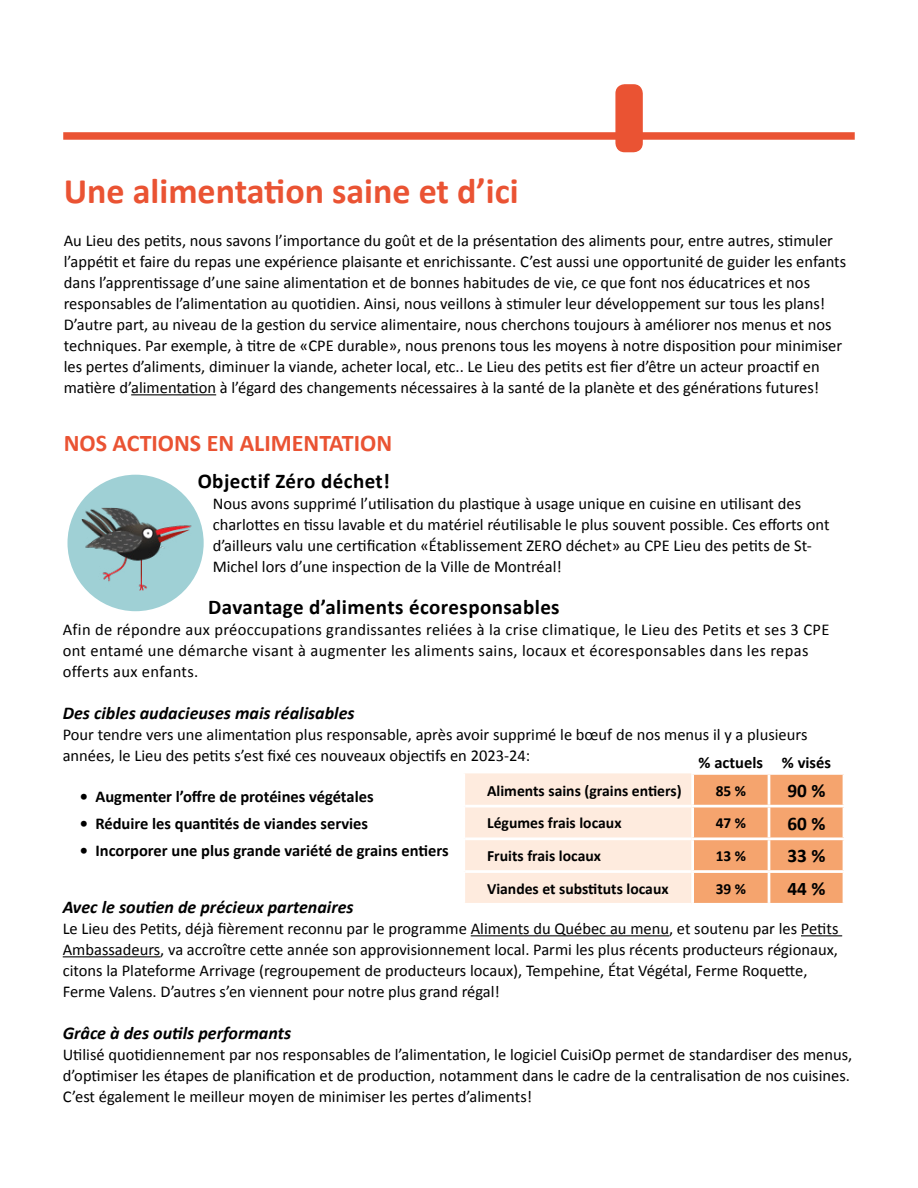
<style>
.page{position:relative;width:918px;height:1188px;background:#fff}
.page>*{position:absolute;margin:0;border:0;box-sizing:border-box;transform-origin:0 0}
.t1{font:700 36px "Calibri";color:#ea5333}
.t2{font:700 24px "Calibri";color:#ea5333}
.t3{font:700 21px "Calibri";letter-spacing:.02em;color:#000}
.t4{font:700 19.2px "Calibri";color:#000}
.t5{font:italic 700 18px "Calibri";color:#000}
.t6{font:16.5px/21px "Calibri";color:#000}
.t7{font:16.5px/21px "Calibri";letter-spacing:.02em;color:#000}
.t8{font:700 16.5px "Calibri";color:#000}
.t9{font:700 15.6px "Calibri";color:#000}
.t10{font:700 15.45px "Calibri";color:#000}
</style>
<div class="page">
<div style="left:67px;top:475px;width:137px;height:136px;background:#9fd0d5;border-radius:50%"></div>
<img style="left:82px;top:508px;width:110px;height:82px">
<div style="left:63px;top:132px;width:792px;height:8px;background:#ea5333"></div>
<div style="left:616px;top:85px;width:26px;height:67px;background:#ea5333;border-radius:9px"></div>
<div style="left:615px;top:84px;width:28px;height:68px;border:2px solid #ea5333;border-radius:9px"></div>
<hr style="left:471px;top:935px;width:198px;height:1px;background:#000">
<hr style="left:801px;top:935px;width:41px;height:1px;background:#000">
<hr style="left:63px;top:956px;width:97px;height:1px;background:#000">
<hr style="left:131px;top:394px;width:85px;height:1px;background:#000">
<svg style="left:465px;top:773px;width:378px;height:130px;background:#fad0b3"></svg>
<hr style="left:691px;top:772px;width:78px;height:3px;background:#fff">
<hr style="left:691px;top:775px;width:3px;height:30px;background:#fff">
<hr style="left:769px;top:772px;width:76px;height:3px;background:#fff">
<hr style="left:768px;top:775px;width:2px;height:30px;background:#fff">
<hr style="left:691px;top:805px;width:78px;height:2px;background:#fff">
<hr style="left:691px;top:807px;width:3px;height:30px;background:#fff">
<hr style="left:769px;top:805px;width:76px;height:2px;background:#fff">
<hr style="left:768px;top:807px;width:2px;height:30px;background:#fff">
<hr style="left:691px;top:837px;width:78px;height:3px;background:#fff">
<hr style="left:691px;top:840px;width:3px;height:30px;background:#fff">
<hr style="left:769px;top:837px;width:76px;height:3px;background:#fff">
<hr style="left:768px;top:840px;width:2px;height:30px;background:#fff">
<hr style="left:691px;top:873px;width:3px;height:30px;background:#fff">
<hr style="left:768px;top:873px;width:2px;height:30px;background:#fff">
<hr style="left:691px;top:870px;width:78px;height:3px;background:#fff">
<hr style="left:769px;top:870px;width:76px;height:3px;background:#fff">
<hr style="left:465px;top:805px;width:226px;height:2px;background:#fff">
<hr style="left:465px;top:837px;width:226px;height:3px;background:#fff">
<hr style="left:465px;top:870px;width:226px;height:3px;background:#fff">
<h1 class="t1" style="left:64px;top:168px;width:456px">Une alimentation saine et d’ici</h1>
<p class="t6" style="left:64px;top:230px;width:784px">Au Lieu des petits, nous savons l’importance du goût et de la présentation des aliments pour, entre autres, stimuler l’appétit et faire du repas une expérience plaisante et enrichissante. C’est aussi une opportunité de guider les enfants dans l’apprentissage d’une saine alimentation et de bonnes habitudes de vie, ce que font nos éducatrices et nos responsables de l’alimentation au quotidien. Ainsi, nous veillons à stimuler leur développement sur tous les plans!<br>D’autre part, au niveau de la gestion du service alimentaire, nous cherchons toujours à améliorer nos menus et nos techniques. Par exemple, à titre de «CPE durable», nous prenons tous les moyens à notre disposition pour minimiser les pertes d’aliments, diminuer la viande, acheter local, etc.. Le Lieu des petits est fier d’être un acteur proactif en matière d’alimentation à l’égard des changements nécessaires à la santé de la planète et des générations futures!</p>
<h2 class="t2" style="left:64px;top:427px;width:330px">NOS ACTIONS EN ALIMENTATION</h2>
<p class="t3" style="left:198px;top:467px;width:194px">Objectif Zéro déchet!</p>
<p class="t6" style="left:213px;top:493px;width:618px">Nous avons supprimé l’utilisation du plastique à usage unique en cuisine en utilisant des charlottes en tissu lavable et du matériel réutilisable le plus souvent possible. Ces efforts ont d’ailleurs valu une certification «Établissement ZERO déchet» au CPE Lieu des petits de St-Michel lors d’une inspection de la Ville de Montréal!</p>
<p class="t3" style="left:208px;top:593px;width:353px">Davantage d’aliments écoresponsables</p>
<p class="t7" style="left:63px;top:619px;width:768px">Afin de répondre aux préoccupations grandissantes reliées à la crise climatique, le Lieu des Petits et ses 3 CPE ont entamé une démarche visant à augmenter les aliments sains, locaux et écoresponsables dans les repas offerts aux enfants.</p>
<p class="t5" style="left:63px;top:701px;width:293px">Des cibles audacieuses mais réalisables</p>
<p class="t6" style="left:63px;top:724px;width:746px">Pour tendre vers une alimentation plus responsable, après avoir supprimé le bœuf de nos menus il y a plusieurs années, le Lieu des petits s’est fixé ces nouveaux objectifs en 2023-24:</p>
<p class="t8" style="left:80px;top:786px;width:295px">• Augmenter l’offre de protéines végétales</p>
<p class="t8" style="left:80px;top:813px;width:290px">• Réduire les quantités de viandes servies</p>
<p class="t8" style="left:80px;top:840px;width:371px">• Incorporer une plus grande variété de grains entiers</p>
<p class="t8" style="left:699px;top:752px;width:134px">% actuels % visés</p>
<p class="t9" style="left:487px;top:780px;width:196px">Aliments sains (grains entiers)</p>
<p class="t10" style="left:716px;top:781px;width:32px">85 %</p>
<p class="t4" style="left:788px;top:778px;width:39px">90 %</p>
<p class="t9" style="left:487px;top:813px;width:136px">Légumes frais locaux</p>
<p class="t10" style="left:716px;top:813px;width:32px">47 %</p>
<p class="t4" style="left:788px;top:811px;width:39px">60 %</p>
<p class="t9" style="left:487px;top:846px;width:115px">Fruits frais locaux</p>
<p class="t10" style="left:716px;top:846px;width:32px">13 %</p>
<p class="t4" style="left:788px;top:844px;width:39px">33 %</p>
<p class="t9" style="left:487px;top:879px;width:183px">Viandes et substituts locaux</p>
<p class="t10" style="left:716px;top:879px;width:32px">39 %</p>
<p class="t4" style="left:788px;top:876px;width:39px">44 %</p>
<p class="t5" style="left:63px;top:896px;width:292px">Avec le soutien de précieux partenaires</p>
<p class="t6" style="left:63px;top:918px;width:777px">Le Lieu des Petits, déjà fièrement reconnu par le programme Aliments du Québec au menu, et soutenu par les Petits Ambassadeurs, va accroître cette année son approvisionnement local. Parmi les plus récents producteurs régionaux, citons la Plateforme Arrivage (regroupement de producteurs locaux), Tempehine, État Végétal, Ferme Roquette, Ferme Valens. D’autres s’en viennent pour notre plus grand régal!</p>
<p class="t5" style="left:63px;top:1022px;width:230px">Grâce à des outils performants</p>
<p class="t6" style="left:63px;top:1044px;width:791px">Utilisé quotidiennement par nos responsables de l’alimentation, le logiciel CuisiOp permet de standardiser des menus, d’optimiser les étapes de planification et de production, notamment dans le cadre de la centralisation de nos cuisines.<br>C’est également le meilleur moyen de minimiser les pertes d’aliments!</p>
</div>
